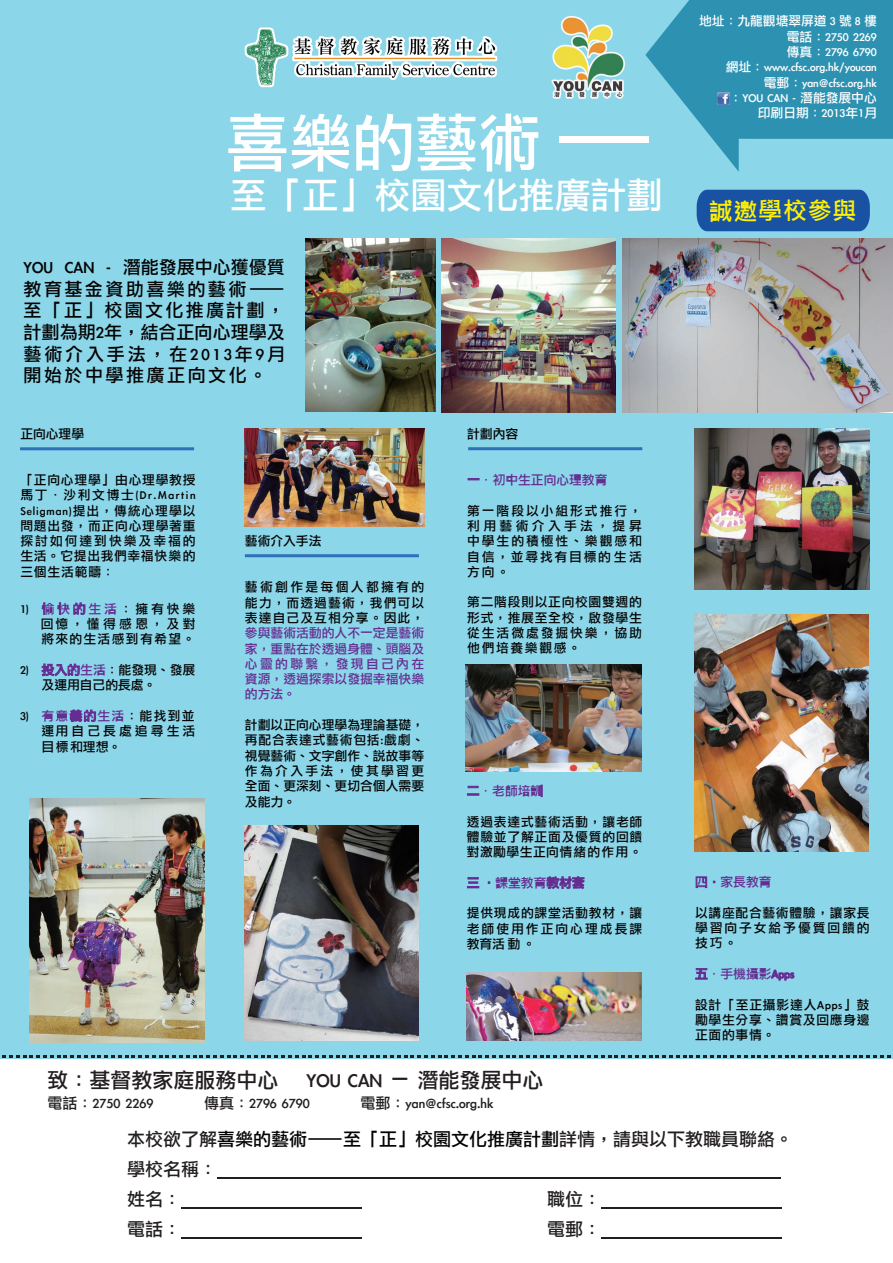
<style>
.page{position:relative;width:893px;height:1263px;background:#fff}
.page>*{position:absolute;margin:0;border:0;box-sizing:border-box;transform-origin:0 0}
.t1{font:63px "Li Gothic Med";color:#fff}
.t2{font:36px "Li Gothic Med";color:#fff}
.t3{font:23.4px "Li Gothic Med";letter-spacing:.055em;color:#fff101}
.t4{font:21px "Li Gothic Med";color:#231f20}
.t5{font:18px/21.6px "Li Gothic Med";letter-spacing:.14em;color:#030303;text-align:justify}
.t6{font:18px/30px "Li Gothic Med";color:#231f20}
.t7{font:15px "Li Gothic Med";color:#231f20}
.t8{font:12.75px/15.3px "Li Gothic Med";letter-spacing:.065em;color:#030303;text-align:justify}
.t9{font:12.75px/15.3px "Li Gothic Med";color:#fff;text-align:right}
.t10{font:12.75px/15.3px "Li Gothic Med";letter-spacing:.005em;color:#652d91;text-align:justify}
.t11{font:12.75px/15.3px "Li Gothic Med";letter-spacing:.005em;color:#030303}
.s1{color:#652d91}
.s2{color:#030303}
</style>
<div class="page">
<div style="left:0;top:0;width:893px;height:1058px;background:#8cd6e9"></div>
<hr style="left:20px;top:447px;width:174px;height:3px;background:#2d71b9">
<svg style="left:2px;top:1055px;width:888px;height:3px"></svg>
<svg style="left:645px;top:0;width:248px;height:172px"></svg>
<svg style="left:468px;top:786px;width:10px;height:2px"></svg>
<svg style="left:467px;top:794px;width:12px;height:1px"></svg>
<svg style="left:524px;top:785px;width:18px;height:12px"></svg>
<svg style="left:467px;top:877px;width:12px;height:11px"></svg>
<svg style="left:496px;top:878px;width:10px;height:9px"></svg>
<svg style="left:536px;top:876px;width:49px;height:13px"></svg>
<svg style="left:696px;top:877px;width:11px;height:11px"></svg>
<svg style="left:762px;top:882px;width:7px;height:3px"></svg>
<svg style="left:695px;top:968px;width:12px;height:11px"></svg>
<svg style="left:751px;top:969px;width:14px;height:9px"></svg>
<svg style="left:771px;top:970px;width:23px;height:10px"></svg>
<svg style="left:42px;top:602px;width:26px;height:13px"></svg>
<svg style="left:74px;top:602px;width:11px;height:13px"></svg>
<svg style="left:110px;top:610px;width:5px;height:3px"></svg>
<svg style="left:42px;top:664px;width:38px;height:13px"></svg>
<svg style="left:98px;top:671px;width:6px;height:3px"></svg>
<svg style="left:46px;top:714px;width:6px;height:4px"></svg>
<div style="left:57px;top:714px;width:10px;height:4px;border:1px solid #652d91"></div>
<svg style="left:59px;top:709px;width:37px;height:13px"></svg>
<svg style="left:117px;top:717px;width:5px;height:3px"></svg>
<svg style="left:468px;top:478px;width:11px;height:2px"></svg>
<svg style="left:575px;top:475px;width:5px;height:5px"></svg>
<svg style="left:598px;top:479px;width:7px;height:4px"></svg>
<hr style="left:468px;top:447px;width:174px;height:3px;background:#2d71b9">
<hr style="left:245px;top:554px;width:174px;height:3px;background:#2d71b9">
<div style="left:697px;top:190px;width:173px;height:41px;background:#1a52a3"></div>
<img style="left:442px;top:238px;width:174px;height:174px">
<img style="left:622px;top:238px;width:271px;height:174px">
<img style="left:695px;top:615px;width:174px;height:236px">
<img style="left:306px;top:238px;width:130px;height:174px">
<img style="left:244px;top:27px;width:254px;height:61px">
<img style="left:551px;top:16px;width:74px;height:83px">
<img style="left:695px;top:428px;width:174px;height:161px">
<img style="left:245px;top:826px;width:174px;height:214px">
<img style="left:466px;top:665px;width:175px;height:107px">
<img style="left:245px;top:428px;width:179px;height:99px">
<img style="left:466px;top:973px;width:176px;height:68px">
<img style="left:29px;top:798px;width:175px;height:245px">
<h1 class="t1" style="left:226px;top:111px;width:442px">喜樂的藝術－</h1>
<h2 class="t2" style="left:230px;top:177px;width:433px">至「正」校園文化推廣計劃</h2>
<h3 class="t5" style="left:24px;top:257px;width:263px">YOU CAN - 潛能發展中心獲優質教育基金資助喜樂的藝術─至「正」校園文化推廣計劃，計劃為期2年，結合正向心理學及藝術介入手法，在2013年9月開始於中學推廣正向文化。</h3>
<p class="t8" style="left:20px;top:426px;width:65px">正向心理學</p>
<p class="t8" style="left:20px;top:472px;width:177px">「正向心理學」由心理學教授馬丁．沙利文博士(Dr.Martin Seligman)提出，傳統心理學以問題出發，而正向心理學著重探討如何達到快樂及幸福的生活。它提出我們幸福快樂的三個生活範疇：</p>
<p class="t8" style="left:41px;top:601px;width:156px;text-indent:-21px">1) <span class="s1">愉快的生活</span>：擁有快樂回憶，懂得感恩，及對將來的生活感到有希望。</p>
<p class="t11" style="left:42px;top:662px;width:155px;text-indent:-22px">2) <span class="s1">投入的生活</span>：能發現、發展及運用自己的長處。</p>
<p class="t8" style="left:41px;top:708px;width:155px;text-indent:-21px">3) <span class="s1">有意義的生活</span>：能找到並運用自己長處追尋生活目標和理想。</p>
<p class="t8" style="left:245px;top:534px;width:78px">藝術介入手法</p>
<p class="t8" style="left:245px;top:580px;width:181px">藝術創作是每個人都擁有的能力，而透過藝術，我們可以表達自己及互相分享。因此，</p>
<p class="t10" style="left:245px;top:626px;width:181px">參與藝術活動的人不一定是藝術家，重點在於透過身體、頭腦及心靈的聯繫，發現自己內在資源，透過探索以發掘幸福快樂的方法。</p>
<p class="t8" style="left:245px;top:717px;width:181px">計劃以正向心理學為理論基礎，再配合表達式藝術包括:戲劇、視覺藝術、文字創作、說故事等作為介入手法，使其學習更全面、更深刻、更切合個人需要及能力。</p>
<p class="t8" style="left:467px;top:426px;width:52px">計劃內容</p>
<p class="t10" style="left:467px;top:472px;width:142px">一．初中生正向心理教育</p>
<p class="t8" style="left:467px;top:503px;width:176px">第一階段以小組形式推行，利用藝術介入手法，提昇中學生的積極性、樂觀感和自信，並尋找有目標的生活方向。</p>
<p class="t8" style="left:467px;top:595px;width:176px">第二階段則以正向校園雙週的形式，推展至全校，啟發學生從生活微處發掘快樂，協助他們培養樂觀感。</p>
<p class="t10" style="left:467px;top:783px;width:78px">二．老師培訓</p>
<p class="t8" style="left:467px;top:814px;width:177px">透過表達式藝術活動，讓老師體驗並了解正面及優質的回饋對激勵學生正向情緒的作用。</p>
<p class="t10" style="left:467px;top:875px;width:119px">三．課堂教育教材套</p>
<p class="t8" style="left:467px;top:906px;width:177px">提供現成的課堂活動教材，讓老師使用作正向心理成長課教育活動。</p>
<p class="t9" style="left:699px;top:14px;width:179px">地址：九龍觀塘翠屏道 3 號 8 樓電話：2750 2269<br>傳真：2796 6790<br>網址：www.cfsc.org.hk/youcan<br>電郵：yan@cfsc.org.hk<br>：YOU CAN - 潛能發展中心<br>印刷日期：2013年1月</p>
<h3 class="t3" style="left:709px;top:199px;width:149px">誠邀學校參與</h3>
<p class="t10" style="left:695px;top:874px;width:78px">四．家長教育</p>
<p class="t8" style="left:695px;top:905px;width:176px">以講座配合藝術體驗，讓家長學習向子女給予優質回饋的技巧。</p>
<p class="t10" style="left:695px;top:966px;width:101px">五．手機攝影Apps</p>
<p class="t8" style="left:695px;top:997px;width:176px">設計「至正攝影達人Apps」鼓勵學生分享、讚賞及回應身邊正面的事情。</p>
<h3 class="t4" style="left:48px;top:1069px;width:232px">致：基督教家庭服務中心</h3>
<h3 class="t4" style="left:307px;top:1069px;width:238px">YOU CAN － 潛能發展中心</h3>
<p class="t7" style="left:48px;top:1095px;width:107px">電話：2750 2269</p>
<p class="t7" style="left:204px;top:1095px;width:107px">傳真：2796 6790</p>
<p class="t7" style="left:361px;top:1095px;width:134px">電郵：yan@cfsc.org.hk</p>
<h3 class="t6" style="left:127px;top:1125px;width:667px">本校欲了解<span class="s2">喜樂的藝術─至「正」校園文化推廣計劃</span>詳情，請與以下教職員聯絡。學校名稱：＿＿＿姓名：＿<br>電話：＿</h3>
<h3 class="t6" style="left:547px;top:1185px;width:235px">職位：＿電郵：＿</h3>
</div>
